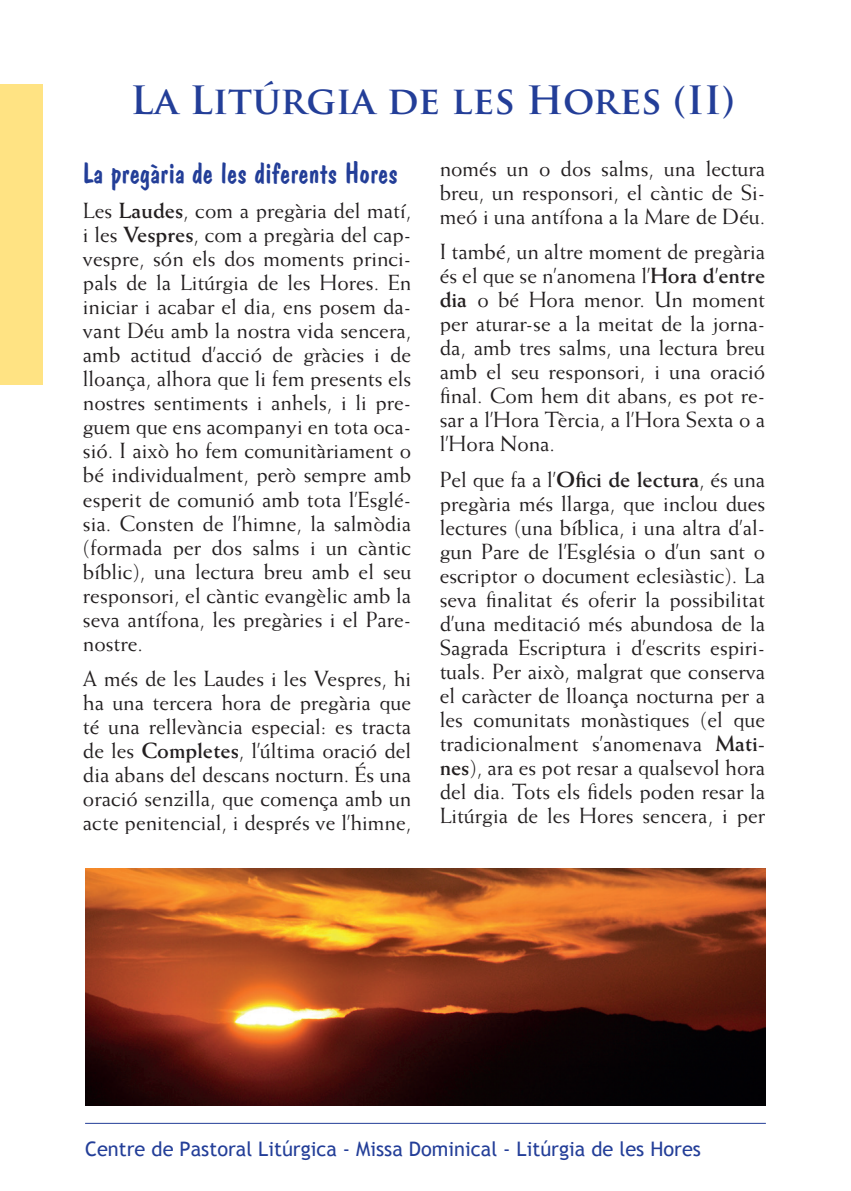
<style>
.page{position:relative;width:851px;height:1191px;background:#fff}
.page>*{position:absolute;margin:0;border:0;box-sizing:border-box;transform-origin:0 0}
.Títol_blau{font:700 38px "Trajan Pro";color:#233e98}
.Subtítol{font:30px "Dom Casual BT";color:#233e98}
.t1{font:22px/24px "Weiss Std";color:#231f20;text-align:justify}
.t2{font:20px "Trebuchet MS";color:#233e98}
.s1{font-weight:700}
</style>
<div class="page">
<div style="left:0;top:84px;width:43px;height:300px;background:#ffe383"></div>
<hr style="left:85px;top:1123px;width:680px;height:1px;background:#233e98">
<img style="left:86px;top:869px;width:679px;height:237px">
<p class="Títol_blau" style="left:130px;top:76px;width:606px">La Litúrgia de les Hores (II)</p>
<p class="Subtítol" style="left:83px;top:155px;width:317px">La pregària de les diferents Hores</p>
<p class="t1" style="left:83px;top:199px;width:330px">Les <span class="s1">Laudes</span>, com a pregària del matí, i les <span class="s1">Vespres</span>, com a pregària del cap&shy;vespre, són els dos moments princi&shy;pals de la Litúrgia de les Hores. En iniciar i acabar el dia, ens posem da&shy;vant Déu amb la nostra vida sencera, amb actitud d’acció de gràcies i de lloança, alhora que li fem presents els nostres sentiments i anhels, i li pre&shy;guem que ens acompanyi en tota oca&shy;sió. I això ho fem comunitàriament o bé individualment, però sempre amb esperit de comunió amb tota l’Esglé&shy;sia. Consten de l’himne, la salmòdia (formada per dos salms i un càntic bíblic), una lectura breu amb el seu responsori, el càntic evangèlic amb la seva antífona, les pregàries i el Pare&shy;nostre.</p>
<p class="t1" style="left:83px;top:666px;width:330px">A més de les Laudes i les Vespres, hi ha una tercera hora de pregària que té una rellevància especial: es tracta de les <span class="s1">Completes</span>, l’última oració del dia abans del descans nocturn. És una oració senzilla, que comença amb un acte penitencial, i després ve l’himne,</p>
<p class="t1" style="left:439px;top:156px;width:327px">només un o dos salms, una lectura breu, un responsori, el càntic de Si&shy;meó i una antífona a la Mare de Déu.</p>
<p class="t1" style="left:439px;top:239px;width:327px">I també, un altre moment de pregària és el que se n’anomena l’<span class="s1">Hora d’entre dia</span> o bé Hora menor. Un moment per aturar-se a la meitat de la jorna&shy;da, amb tres salms, una lectura breu amb el seu responsori, i una oració final. Com hem dit abans, es pot re&shy;sar a l’Hora Tèrcia, a l’Hora Sexta o a l’Hora Nona.</p>
<p class="t1" style="left:439px;top:467px;width:327px">Pel que fa a l’<span class="s1">Ofici de lectura</span>, és una pregària més llarga, que inclou dues lectures (una bíblica, i una altra d’al&shy;gun Pare de l’Església o d’un sant o escriptor o document eclesiàstic). La seva finalitat és oferir la possibilitat d’una meditació més abundosa de la Sagrada Escriptura i d’escrits espiri&shy;tuals. Per això, malgrat que conserva el caràcter de lloança nocturna per a les comunitats monàstiques (el que tradicionalment s’anomenava <span class="s1">Mati&shy;nes</span>), ara es pot resar a qualsevol hora del dia. Tots els fidels poden resar la Litúrgia de les Hores sencera, i per</p>
<p class="t2" style="left:85px;top:1136px;width:617px">Centre de Pastoral Litúrgica - Missa Dominical - Litúrgia de les Hores</p>
</div>
